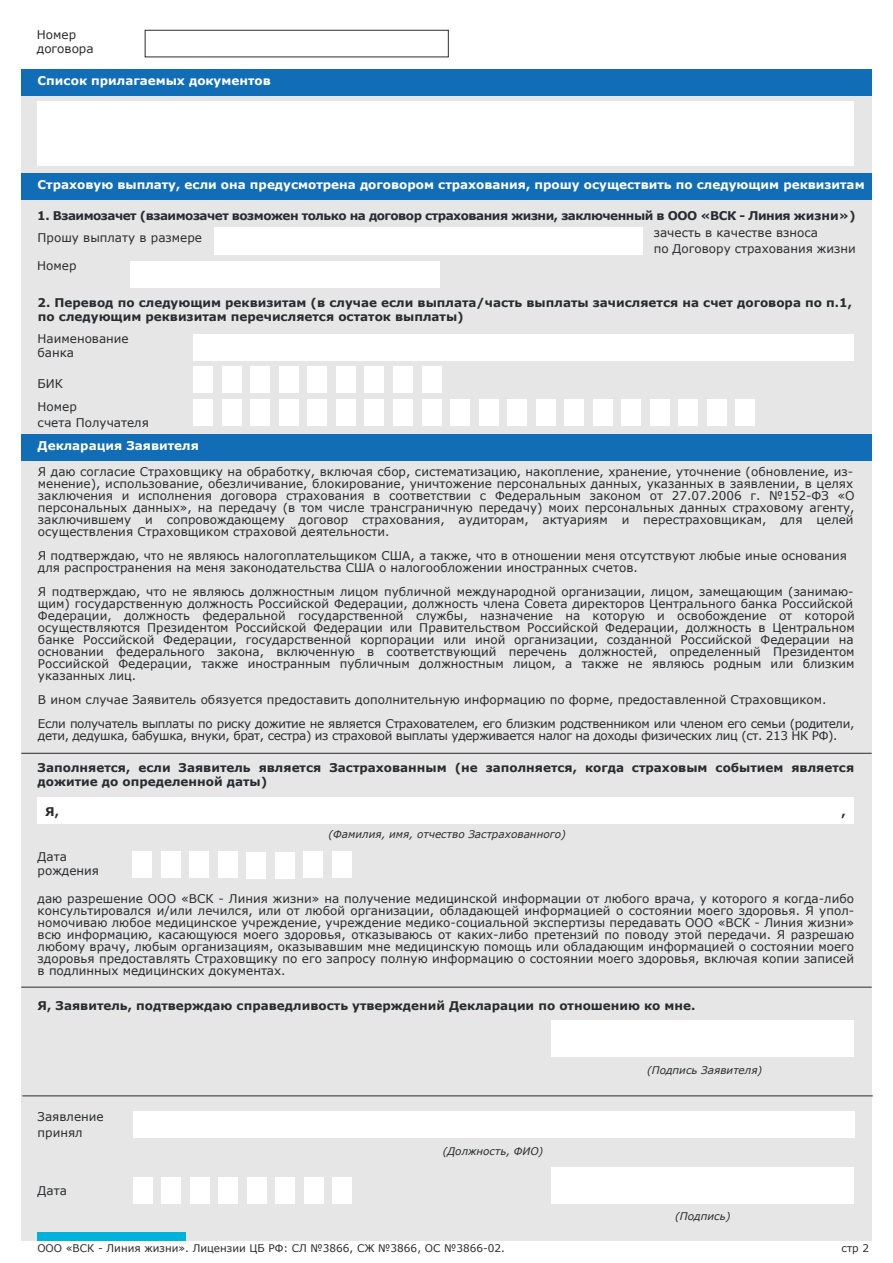
<style>
.page{position:relative;width:893px;height:1263px;background:#fff}
.page>*{position:absolute;margin:0;border:0;box-sizing:border-box;transform-origin:0 0}
.t1{font:12px/12px "Verdana";color:#292c2f}
.t2{font:12px/24px "Verdana";letter-spacing:-.03em;color:#292c2f}
.t3{font:700 12px/14.4px "Verdana";color:#292c2f}
.t4{font:700 12px/14.4px "Verdana";color:#292c2f}
.t5{font:700 12px "Verdana";color:#fff}
.t6{font:700 12px "Verdana";letter-spacing:-.04em;color:#292c2f}
.t7{font:italic 10.5px "Verdana";color:#292c2f}
.t8{font:10.5px "Verdana";color:#292c2f}
</style>
<div class="page">
<div style="left:21px;top:71px;width:851px;height:1170px;background:#e6e6e6"></div>
<div style="left:21px;top:69px;width:851px;height:27px;background:#126db7"></div>
<div style="left:37px;top:1232px;width:149px;height:9px;background:#00b3db"></div>
<div style="left:38px;top:101px;width:816px;height:65px;background:#fff"></div>
<div style="left:21px;top:173px;width:851px;height:27px;background:#126db7"></div>
<div style="left:193px;top:334px;width:661px;height:27px;background:#fff"></div>
<div style="left:193px;top:366px;width:20px;height:27px;background:#fff"></div>
<div style="left:222px;top:366px;width:20px;height:27px;background:#fff"></div>
<div style="left:250px;top:366px;width:20px;height:27px;background:#fff"></div>
<div style="left:279px;top:366px;width:20px;height:27px;background:#fff"></div>
<div style="left:308px;top:366px;width:19px;height:27px;background:#fff"></div>
<div style="left:336px;top:366px;width:20px;height:27px;background:#fff"></div>
<div style="left:365px;top:366px;width:19px;height:27px;background:#fff"></div>
<div style="left:393px;top:366px;width:20px;height:27px;background:#fff"></div>
<div style="left:422px;top:366px;width:19px;height:27px;background:#fff"></div>
<div style="left:193px;top:399px;width:20px;height:27px;background:#fff"></div>
<div style="left:222px;top:399px;width:20px;height:27px;background:#fff"></div>
<div style="left:250px;top:399px;width:20px;height:27px;background:#fff"></div>
<div style="left:279px;top:399px;width:20px;height:27px;background:#fff"></div>
<div style="left:308px;top:399px;width:19px;height:27px;background:#fff"></div>
<div style="left:336px;top:399px;width:20px;height:27px;background:#fff"></div>
<div style="left:365px;top:399px;width:19px;height:27px;background:#fff"></div>
<div style="left:393px;top:399px;width:20px;height:27px;background:#fff"></div>
<div style="left:422px;top:399px;width:19px;height:27px;background:#fff"></div>
<div style="left:450px;top:399px;width:20px;height:27px;background:#fff"></div>
<div style="left:479px;top:399px;width:19px;height:27px;background:#fff"></div>
<div style="left:507px;top:399px;width:20px;height:27px;background:#fff"></div>
<div style="left:536px;top:399px;width:19px;height:27px;background:#fff"></div>
<div style="left:564px;top:399px;width:20px;height:27px;background:#fff"></div>
<div style="left:593px;top:399px;width:19px;height:27px;background:#fff"></div>
<div style="left:621px;top:399px;width:20px;height:27px;background:#fff"></div>
<div style="left:650px;top:399px;width:20px;height:27px;background:#fff"></div>
<div style="left:679px;top:399px;width:19px;height:27px;background:#fff"></div>
<div style="left:707px;top:399px;width:20px;height:27px;background:#fff"></div>
<div style="left:736px;top:399px;width:19px;height:27px;background:#fff"></div>
<div style="left:21px;top:434px;width:851px;height:27px;background:#126db7"></div>
<div style="left:551px;top:1021px;width:303px;height:36px;background:#fff"></div>
<hr style="left:22px;top:1095px;width:851px;height:1px;background:#292c2f">
<div style="left:133px;top:1111px;width:721px;height:27px;background:#fff"></div>
<div style="left:133px;top:1177px;width:19px;height:26px;background:#fff"></div>
<div style="left:161px;top:1177px;width:20px;height:26px;background:#fff"></div>
<div style="left:190px;top:1177px;width:20px;height:26px;background:#fff"></div>
<div style="left:218px;top:1177px;width:20px;height:26px;background:#fff"></div>
<div style="left:247px;top:1177px;width:20px;height:27px;background:#fff"></div>
<div style="left:275px;top:1177px;width:20px;height:27px;background:#fff"></div>
<div style="left:304px;top:1177px;width:20px;height:26px;background:#fff"></div>
<div style="left:332px;top:1177px;width:20px;height:26px;background:#fff"></div>
<div style="left:551px;top:1167px;width:303px;height:36px;background:#fff"></div>
<div style="left:38px;top:797px;width:816px;height:27px;background:#fff"></div>
<div style="left:132px;top:852px;width:20px;height:26px;background:#fff"></div>
<div style="left:161px;top:852px;width:19px;height:26px;background:#fff"></div>
<div style="left:189px;top:852px;width:20px;height:26px;background:#fff"></div>
<div style="left:218px;top:852px;width:19px;height:26px;background:#fff"></div>
<div style="left:246px;top:852px;width:20px;height:27px;background:#fff"></div>
<div style="left:275px;top:852px;width:19px;height:27px;background:#fff"></div>
<div style="left:303px;top:852px;width:20px;height:26px;background:#fff"></div>
<div style="left:332px;top:852px;width:19px;height:26px;background:#fff"></div>
<hr style="left:21px;top:753px;width:851px;height:1px;background:#292c2f">
<hr style="left:21px;top:987px;width:851px;height:1px;background:#292c2f">
<div style="left:214px;top:227px;width:429px;height:28px;background:#fff"></div>
<div style="left:130px;top:261px;width:310px;height:27px;background:#fff"></div>
<div style="left:145px;top:30px;width:303px;height:27px;background:#fff;border:1px solid #292c2f"></div>
<p class="t1" style="left:37px;top:27px;width:58px;line-height:14.4px">Номер договора</p>
<p class="t5" style="left:38px;top:72px;width:235px">Список прилагаемых документов</p>
<p class="t5" style="left:38px;top:176px;width:828px">Страховую выплату, если она предусмотрена договором страхования, прошу осуществить по следующим реквизитам</p>
<p class="t6" style="left:37px;top:207px;width:820px">1. Взаимозачет (взаимозачет возможен только на договор страхования жизни, заключенный в ООО «ВСК - Линия жизни»)</p>
<p class="t1" style="left:38px;top:232px;width:166px">Прошу выплату в размере</p>
<p class="t1" style="left:654px;top:225px;width:203px;line-height:16.2px">зачесть в качестве взноса<br>по Договору страхования жизни</p>
<p class="t1" style="left:37px;top:259px;width:41px">Номер</p>
<p class="t4" style="left:38px;top:295px;width:816px">2. Перевод по следующим реквизитам (в случае если выплата/часть выплаты зачисляется на счет договора по п.1, по следующим реквизитам перечисляется остаток выплаты)</p>
<p class="t1" style="left:38px;top:332px;width:93px">Наименование</p>
<p class="t1" style="left:38px;top:347px;width:38px">банка</p>
<p class="t1" style="left:38px;top:377px;width:27px">БИК</p>
<p class="t1" style="left:38px;top:401px;width:41px">Номер</p>
<p class="t1" style="left:38px;top:417px;width:113px">счета Получателя</p>
<p class="t5" style="left:38px;top:437px;width:163px">Декларация Заявителя</p>
<p class="t1" style="left:38px;top:465px;width:818px">Я даю согласие Страховщику на обработку, включая сбор, систематизацию, накопление, хранение, уточнение (обновление, из&shy;менение), использование, обезличивание, блокирование, уничтожение персональных данных, указанных в заявлении, в целях заключения и исполнения договора страхования в соответствии с Федеральным законом от 27.07.2006 г. №152-ФЗ «О персональных данных», на передачу (в том числе трансграничную передачу) моих персональных данных страховому агенту, заключившему и сопровождающему договор страхования, аудиторам, актуариям и перестраховщикам, для целей осуществления Страховщиком страховой деятельности.</p>
<p class="t1" style="left:38px;top:549px;width:810px">Я подтверждаю, что не являюсь налогоплательщиком США, а также, что в отношении меня отсутствуют любые иные основания для распространения на меня законодательства США о налогообложении иностранных счетов.</p>
<p class="t1" style="left:38px;top:585px;width:818px">Я подтверждаю, что не являюсь должностным лицом публичной международной организации, лицом, замещающим (занимаю&shy;щим) государственную должность Российской Федерации, должность члена Совета директоров Центрального банка Российской Федерации, должность федеральной государственной службы, назначение на которую и освобождение от которой осуществляются Президентом Российской Федерации или Правительством Российской Федерации, должность в Центральном банке Российской Федерации, государственной корпорации или иной организации, созданной Российской Федерации на основании федерального закона, включенную в соответствующий перечень должностей, определенный Президентом Российской Федерации, также иностранным публичным должностным лицом, а также не являюсь родным или близким указанных лиц.</p>
<p class="t2" style="left:38px;top:687px;width:818px">В ином случае Заявитель обязуется предоставить дополнительную информацию по форме, предоставленной Страховщиком.<br>Если получатель выплаты по риску дожитие не является Страхователем, его близким родственником или членом его семьи (родители,</p>
<p class="t2" style="left:38px;top:723px;width:801px">дети, дедушка, бабушка, внуки, брат, сестра) из страховой выплаты удерживается налог на доходы физических лиц (ст. 213 НК РФ).</p>
<p class="t3" style="left:38px;top:760px;width:818px">Заполняется, если Заявитель является Застрахованным (не заполняется, когда страховым событием является дожитие до определенной даты)</p>
<p class="t3" style="left:45px;top:804px;width:15px">Я,</p>
<p class="t3" style="left:841px;top:804px;width:6px">,</p>
<p class="t7" style="left:329px;top:827px;width:239px">(Фамилия, имя, отчество Застрахованного)</p>
<p class="t1" style="left:38px;top:850px;width:31px">Дата</p>
<p class="t1" style="left:38px;top:865px;width:63px">рождения</p>
<p class="t1" style="left:38px;top:892px;width:818px;text-align:justify">даю разрешение ООО «ВСК - Линия жизни» на получение медицинской информации от любого врача, у которого я когда-либо консультировался и/или лечился, или от любой организации, обладающей информацией о состоянии моего здоровья. Я упол&shy;номочиваю любое медицинское учреждение, учреждение медико-социальной экспертизы передавать ООО «ВСК - Линия жизни» всю информацию, касающуюся моего здоровья, отказываюсь от каких-либо претензий по поводу этой передачи. Я разрешаю любому врачу, любым организациям, оказывавшим мне медицинскую помощь или обладающим информацией о состоянии моего здоровья предоставлять Страховщику по его запросу полную информацию о состоянии моего здоровья, включая копии записей в подлинных медицинских документах.</p>
<p class="t3" style="left:38px;top:998px;width:659px">Я, Заявитель, подтверждаю справедливость утверждений Декларации по отношению ко мне.</p>
<p class="t1" style="left:38px;top:1110px;width:68px">Заявление</p>
<p class="t1" style="left:38px;top:1126px;width:47px">принял</p>
<p class="t1" style="left:38px;top:1184px;width:31px">Дата</p>
<p class="t7" style="left:443px;top:1143px;width:102px">(Должность, ФИО)</p>
<p class="t7" style="left:647px;top:1063px;width:117px">(Подпись Заявителя)</p>
<p class="t7" style="left:675px;top:1209px;width:57px">(Подпись)</p>
<p class="t8" style="left:37px;top:1241px;width:469px">ООО «ВСК - Линия жизни». Лицензии ЦБ РФ: СЛ №3866, СЖ №3866, ОС №3866-02.</p>
<p class="t8" style="left:841px;top:1241px;width:29px">стр 2</p>
</div>
